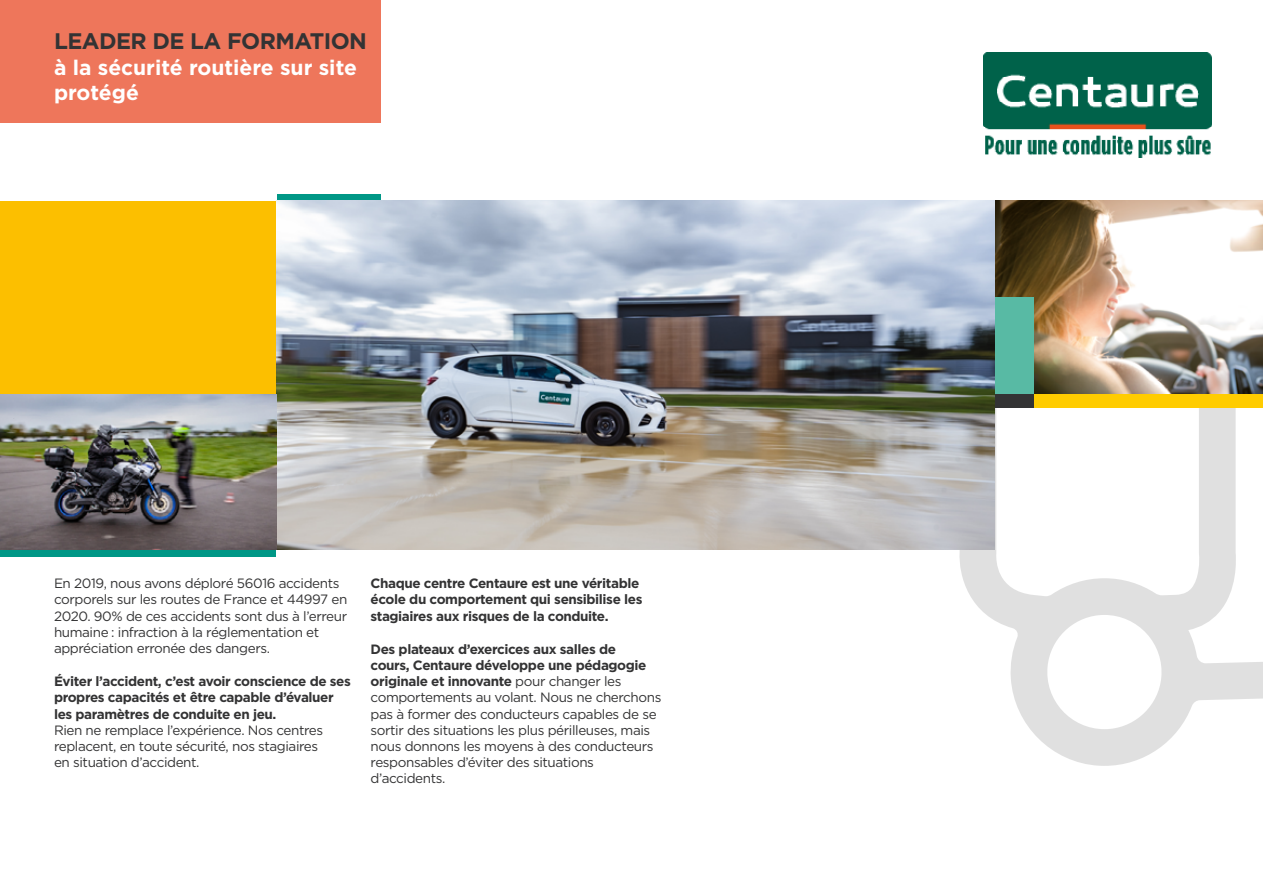
<style>
.page{position:relative;width:1263px;height:893px;background:#fff}
.page>*{position:absolute;margin:0;border:0;box-sizing:border-box;transform-origin:0 0}
.t1{font:700 22.5px "Gotham";letter-spacing:-.025em;color:#333334}
.t2{font:700 21px/25.2px "Gotham";color:#fff}
.t3{font:13.5px/16.2px "Gotham";letter-spacing:-.03em;color:#333334}
.t4{font:700 13.5px/16.2px "Gotham";letter-spacing:-.03em;color:#333334}
.s1{font-weight:700}
</style>
<div class="page">
<svg style="left:959px;top:408px;width:304px;height:358px"></svg>
<img style="left:995px;top:201px;width:268px;height:193px">
<div style="left:0;top:0;width:381px;height:122px;background:#ee765b"></div>
<div style="left:1034px;top:394px;width:229px;height:14px;background:#fc0"></div>
<div style="left:986px;top:297px;width:48px;height:111px;background:#58baa4"></div>
<div style="left:0;top:201px;width:340px;height:349px;background:#fcbf00"></div>
<img style="left:983px;top:53px;width:228px;height:105px">
<img style="left:276px;top:201px;width:719px;height:349px">
<div style="left:995px;top:394px;width:39px;height:14px;background:#333334"></div>
<img style="left:0;top:394px;width:276px;height:156px">
<h1 class="t1" style="left:54px;top:27px;width:314px">LEADER DE LA FORMATION</h1>
<h2 class="t2" style="left:54px;top:54px;width:304px">à la sécurité routière sur site protégé</h2>
<p class="t3" style="left:54px;top:575px;width:295px">En 2019, nous avons déploré 56016 accidents corporels sur les routes de France et 44997 en 2020. 90% de ces accidents sont dus à l’erreur humaine : infraction à la réglementation et appréciation erronée des dangers.</p>
<p class="t4" style="left:54px;top:673px;width:298px">Éviter l’accident, c’est avoir conscience de ses propres capacités et être capable d’évaluer les paramètres de conduite en jeu.</p>
<p class="t3" style="left:54px;top:722px;width:271px">Rien ne remplace l’expérience. Nos centres replacent, en toute sécurité, nos stagiaires en situation d’accident.</p>
<p class="t4" style="left:371px;top:575px;width:273px">Chaque centre Centaure est une véritable école du comportement qui sensibilise les stagiaires aux risques de la conduite.</p>
<p class="t3" style="left:371px;top:641px;width:292px"><span class="s1">Des plateaux d’exercices aux salles de<br>cours, Centaure développe une pédagogie originale et innovante</span> pour changer les comportements au volant. Nous ne cherchons pas à former des conducteurs capables de se sortir des situations les plus périlleuses, mais nous donnons les moyens à des conducteurs responsables d’éviter des situations d’accidents.</p>
</div>
